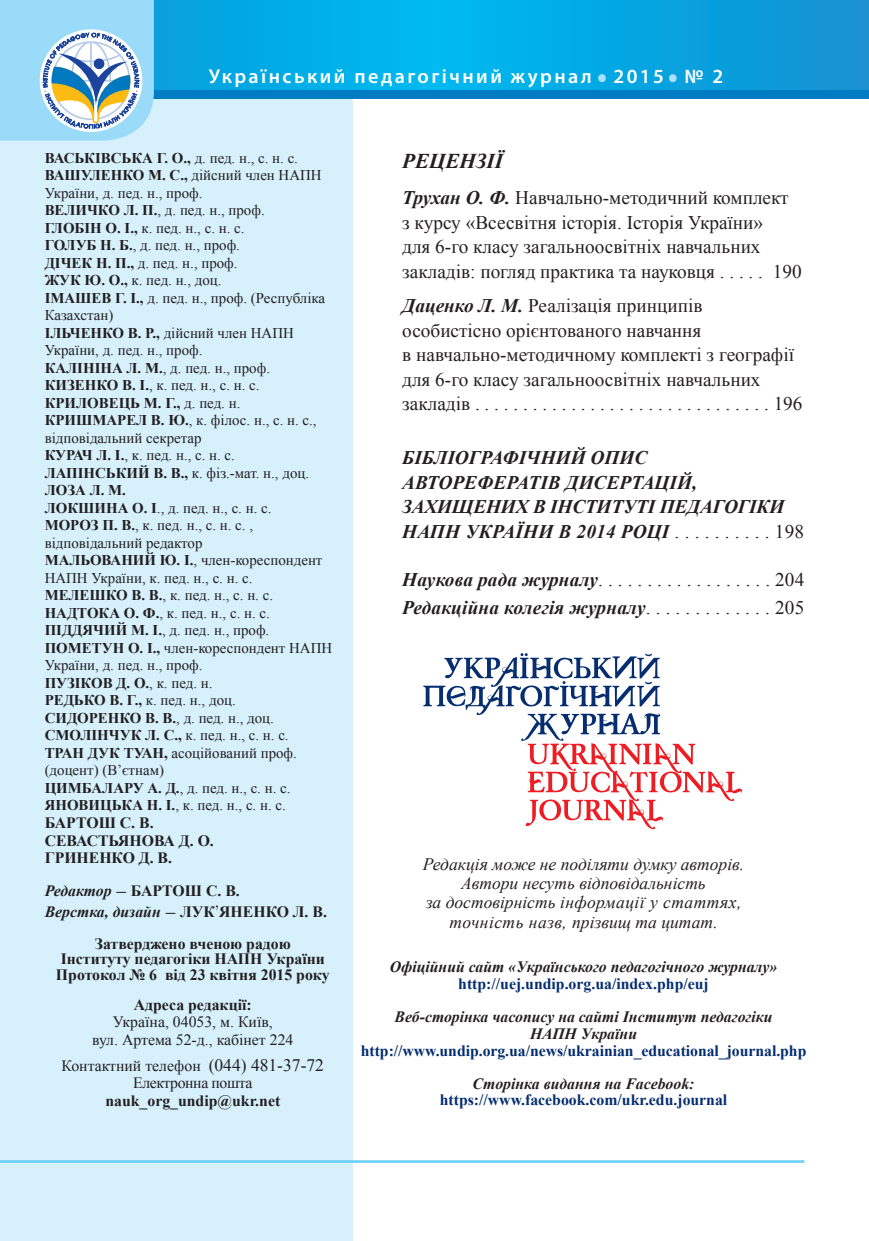
<style>
.page{position:relative;width:869px;height:1241px;background:#fff}
.page>*{position:absolute;margin:0;border:0;box-sizing:border-box;transform-origin:0 0}
.t1{font:600 50.4px "Myriad Pro";color:#aae0f9}
.t2{font:italic 700 21px "Times New Roman";color:#231f20}
.t3{font:600 20.12px "Myriad Pro";letter-spacing:.12em;color:#fff}
.t4{font:19.25px/24.5px "Times New Roman";color:#231f20}
.t5{font:italic 700 19.25px/24.5px "Times New Roman";color:#231f20}
.t6{font:italic 17.5px/19.2px "Times New Roman";color:#231f20;text-align:center}
.t7{font:700 15.75px/17.5px "Times New Roman";color:#231f20}
.t8{font:700 15.75px "Times New Roman";color:#052d6f}
.t9{font:italic 700 15.75px/16.6px "Times New Roman";color:#231f20;text-align:center}
.t10{font:15.75px/17.5px "Times New Roman";color:#231f20;text-align:center}
.t11{font:14.88px/17.5px "Times New Roman";color:#231f20}
.s1{font-weight:700}
.s2{font-style:italic}
.s3{font-family:"Minion Pro";font-style:italic}
.s4{font-family:"Old Standard TT";font-weight:400}
.s5{font-size:17.5px}
.s6{font-weight:700;font-style:italic}
.s7{font-weight:400;font-style:normal}
</style>
<div class="page">
<div style="left:0;top:0;width:352px;height:1240px;background:#d6f0fc"></div>
<svg style="left:154px;top:0;width:714px;height:90px;background:#05a7e2"></svg>
<div style="left:0;top:90px;width:868px;height:8px;background:#007cc4"></div>
<svg style="left:0;top:0;width:154px;height:141px;background:#a2d1e6"></svg>
<hr style="left:0;top:1159px;width:804px;height:3px;background:#6bcff6">
<svg style="left:423px;top:653px;width:318px;height:176px"></svg>
<h3 class="t3" style="left:208px;top:64px;width:384px">Український педагогічний журнал</h3>
<h1 class="t1" style="left:595px;top:33px;width:13px">.</h1>
<h3 class="t3" style="left:613px;top:64px;width:52px">2015</h3>
<h1 class="t1" style="left:666px;top:33px;width:13px">.</h1>
<h3 class="t3" style="left:684px;top:64px;width:40px">№ 2</h3>
<p class="t11" style="left:45px;top:148px;width:289px"><span class="s1">ВАСЬКІВСЬКА Г. О.,</span> д. пед. н., с. н. с.<br><span class="s1">ВАШУЛЕНКО М. С.,</span> дійсний член НАПН<br>України, д. пед. н., проф.<br><span class="s1">ВЕЛИЧКО Л. П.</span>, д. пед. н., проф.<br><span class="s1">ГЛОБІН О. І.,</span> к. пед. н., с. н. с.<br><span class="s1">ГОЛУБ Н. Б.</span>, д. пед. н., проф.<br><span class="s1">ДІЧЕК Н. П.,</span> д. пед. н., проф.<br><span class="s1">ЖУК Ю. О.,</span> к. пед. н., доц.<br><span class="s1">ІМАШЕВ Г. І.,</span> д. пед. н., проф. (Республіка<br>Казахстан)<br><span class="s1">ІЛЬЧЕНКО В. Р.,</span> дійсний член НАПН<br>України, д. пед. н., проф.<br><span class="s1">КАЛІНІНА Л. М.</span>, д. пед. н., проф.<br><span class="s1">КИЗЕНКО В. І.</span>, к. пед. н., с. н. с.<br><span class="s1">КРИЛОВЕЦЬ М. Г.,</span> д. пед. н.<br><span class="s1">КРИШМАРЕЛ В. Ю.</span>, к. філос. н., с. н. с., відповідальний секретар<br><span class="s1">КУРАЧ Л. І.</span>, к. пед. н., с. н. с.<br><span class="s1">ЛАПІНСЬКИЙ В. В.,</span> к. фіз.-мат. н., доц.<br><span class="s1">ЛОЗА Л. М.<br>ЛОКШИНА О. І</span>., д. пед. н., с. н. с.<br><span class="s1">МОРОЗ П. В.</span>, к. пед. н., с. н. с. , відповідальний редактор<br><span class="s1">МАЛЬОВАНИЙ Ю. І.</span>, член-кореспондент<br>НАПН України, к. пед. н., с. н. с.<br><span class="s1">МЕЛЕШКО В. В.</span>, к. пед. н., с. н. с.<br><span class="s1">НАДТОКА О. Ф.</span>, к. пед. н., с. н. с.<br><span class="s1">ПІДДЯЧИЙ М. І.</span>, д. пед. н., проф.<br><span class="s1">ПОМЕТУН О. І.,</span> член-кореспондент НАПН<br>України, д. пед. н., проф.<br><span class="s1">ПУЗІКОВ Д. О.</span>, к. пед. н.<br><span class="s1">РЕДЬКО В. Г.,</span> к. пед. н., доц.<br><span class="s1">СИДОРЕНКО В. В.</span>, д. пед. н., доц.<br><span class="s1">СМОЛІНЧУК Л. С.,</span> к. пед. н., с. н. с.<br><span class="s1">ТРАН ДУК ТУАН,</span> асоційований проф. (доцент) (Вʼєтнам)<br><span class="s1">ЦИМБАЛАРУ А. Д.</span>, д. пед. н., с. н. с.<br><span class="s1">ЯНОВИЦЬКА Н. І.</span>, к. пед. н., с. н. с.</p>
<p class="t7" style="left:45px;top:813px;width:171px">БАРТОШ С. В.<br>СЕВАСТЬЯНОВА Д. О.<br>ГРИНЕНКО Д. В.</p>
<p class="t7" style="left:45px;top:880px;width:284px;line-height:21px"><span class="s2">Редактор</span> <span class="s3">-</span> БАРТОШ С. В.<br><span class="s2">Верстка, дизайн</span> <span class="s3">-</span> ЛУК<span class="s4">’</span>ЯНЕНКО Л. В.</p>
<p class="t7" style="left:56px;top:934px;width:275px;line-height:15.8px;text-align:center">Затверджено вченою радою<br>Інституту педагогіки НАПН України<br>Протокол № 6 від 23 квітня 2015 року</p>
<p class="t7" style="left:134px;top:994px;width:119px">Адреса редакції:</p>
<p class="t10" style="left:92px;top:1012px;width:203px">Україна, 04053, м. Київ,<br>вул. Артема 52-д., кабінет 224</p>
<p class="t10" style="left:62px;top:1056px;width:264px">Контактний телефон <span class="s5">(044) 481-37-72<br></span>Електронна пошта</p>
<p class="t7" style="left:105px;top:1091px;width:176px">nauk_org_undip@ukr.net</p>
<h2 class="t2" style="left:402px;top:146px;width:102px">РЕЦЕНЗІЇ</h2>
<p class="t4" style="left:402px;top:185px;width:401px"><span class="s6">Трухан О. Ф.</span> Навчально-методичний комплект<br>з курсу «Всесвітня історія. Історія України»<br>для 6-го класу загальноосвітніх навчальних закладів: погляд практика та науковця . . . . . 190</p>
<p class="t4" style="left:402px;top:293px;width:401px"><span class="s6">Даценко Л. М.</span> Реалізація принципів особистісно орієнтованого навчання<br>в навчально-методичному комплекті з географії для 6-го класу загальноосвітніх навчальних закладів . . . . . . . . . . . . . . . . . . . . . . . . . . . . . . . 196</p>
<p class="t5" style="left:402px;top:445px;width:403px">БІБЛІОГРАФІЧНИЙ ОПИС<br>АВТОРЕФЕРАТІВ ДИСЕРТАЦІЙ,<br>ЗАХИЩЕНИХ В ІНСТИТУТІ ПЕДАГОГІКИ<br>НАПН УКРАЇНИ В 2014 РОЦІ <span class="s7">. . . . . . . . . . 198</span></p>
<p class="t5" style="left:402px;top:564px;width:403px;line-height:28px">Наукова рада журналу<span class="s7">. . . . . . . . . . . . . . . . . . 204<br></span>Редакційна колегія журналу<span class="s7">. . . . . . . . . . . . . 205</span></p>
<p class="t6" style="left:422px;top:853px;width:323px">Редакція може не поділяти думку авторів.<br>Автори несуть відповідальність<br>за достовірність інформації у статтях, точність назв, прізвищ та цитат.</p>
<p class="t9" style="left:389px;top:958px;width:389px">Офіційний сайт «Українського педагогічного журналу»</p>
<p class="t8" style="left:458px;top:972px;width:252px">http://uej.undip.org.ua/index.php/euj</p>
<p class="t9" style="left:394px;top:1008px;width:379px">Веб-сторінка часопису на сайті Інститут педагогіки<br>НАПН України</p>
<p class="t8" style="left:360px;top:1039px;width:447px">http://www.undip.org.ua/news/ukrainian_educational_journal.php</p>
<p class="t9" style="left:472px;top:1074px;width:223px">Сторінка видання на Facebook:</p>
<p class="t8" style="left:439px;top:1089px;width:289px">https://www.facebook.com/ukr.edu.journal</p>
</div>
